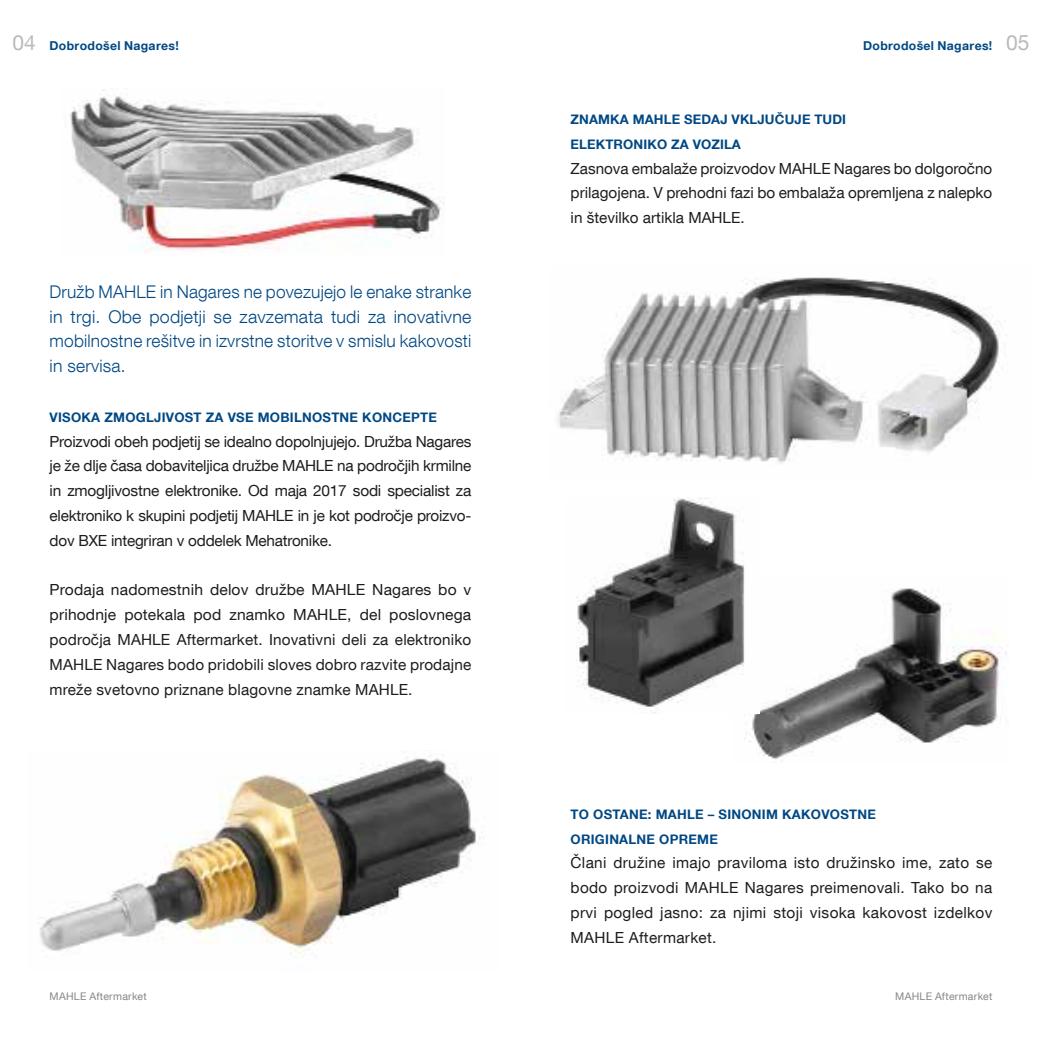
<style>
.page{position:relative;width:1042px;height:1042px;background:#fff}
.page>*{position:absolute;margin:0;border:0;box-sizing:border-box;transform-origin:0 0}
.t1{font:21px "Helvetica Neue LT Com";color:#bababa}
.t2{font:300 17.5px/24.8px "Helvetica Neue LT Com";letter-spacing:.01em;color:#004884;text-align:justify}
.t3{font:15.4px/24.8px "Helvetica Neue LT Com";color:#1d1d1b;text-align:justify}
.t4{font:700 13.12px/24.8px "Helvetica Neue LT Com";letter-spacing:.02em;color:#004884}
.t5{font:700 12.25px "Helvetica Neue LT Com";letter-spacing:.03em;color:#004884}
.t6{font:10.5px "Helvetica Neue LT Com";letter-spacing:.025em;color:#878787}
</style>
<div class="page">
<img style="left:40px;top:758px;width:440px;height:199px">
<img style="left:557px;top:277px;width:443px;height:187px">
<img style="left:744px;top:588px;width:264px;height:172px">
<img style="left:576px;top:498px;width:183px;height:215px">
<img style="left:70px;top:90px;width:374px;height:162px">
<h1 class="t1" style="left:12px;top:29px;width:25px">04</h1>
<h1 class="t1" style="left:1006px;top:29px;width:25px">05</h1>
<p class="t5" style="left:50px;top:38px;width:131px">Dobrodošel Nagares!</p>
<p class="t5" style="left:863px;top:38px;width:131px">Dobrodošel Nagares!</p>
<p class="t2" style="left:50px;top:279px;width:423px">Družb MAHLE in Nagares ne povezujejo le enake stranke in trgi. Obe podjetji se zavzemata tudi za inovativne mobilnostne rešitve in izvrstne storitve v smislu kakovosti in servisa.</p>
<p class="t4" style="left:50px;top:404px;width:389px">VISOKA ZMOGLJIVOST ZA VSE MOBILNOSTNE KONCEPTE</p>
<p class="t3" style="left:50px;top:428px;width:423px">Proizvodi obeh podjetij se idealno dopolnjujejo. Družba Nagares je že dlje časa dobaviteljica družbe MAHLE na področjih krmilne in zmogljivostne elektronike. Od maja 2017 sodi specialist za elektroniko k skupini podjetij MAHLE in je kot področje proizvo&shy;dov BXE integriran v oddelek Mehatronike.</p>
<p class="t3" style="left:50px;top:577px;width:423px">Prodaja nadomestnih delov družbe MAHLE Nagares bo v prihodnje potekala pod znamko MAHLE, del poslovnega področja MAHLE Aftermarket. Inovativni deli za elektroniko MAHLE Nagares bodo pridobili sloves dobro razvite prodajne mreže svetovno priznane blagovne znamke MAHLE.</p>
<p class="t4" style="left:570px;top:107px;width:277px">ZNAMKA MAHLE SEDAJ VKLJUČUJE TUDI<br>ELEKTRONIKO ZA VOZILA</p>
<p class="t3" style="left:570px;top:155px;width:423px">Zasnova embalaže proizvodov MAHLE Nagares bo dolgoročno prilagojena. V prehodni fazi bo embalaža opremljena z nalepko in številko artikla MAHLE.</p>
<p class="t4" style="left:570px;top:801px;width:307px">TO OSTANE: MAHLE – SINONIM KAKOVOSTNE<br>ORIGINALNE OPREME</p>
<p class="t3" style="left:570px;top:850px;width:423px">Člani družine imajo praviloma isto družinsko ime, zato se bodo proizvodi MAHLE Nagares preimenovali. Tako bo na prvi pogled jasno: za njimi stoji visoka kakovost izdelkov MAHLE Aftermarket.</p>
<p class="t6" style="left:50px;top:990px;width:99px">MAHLE Aftermarket</p>
<p class="t6" style="left:895px;top:989px;width:99px">MAHLE Aftermarket</p>
</div>
